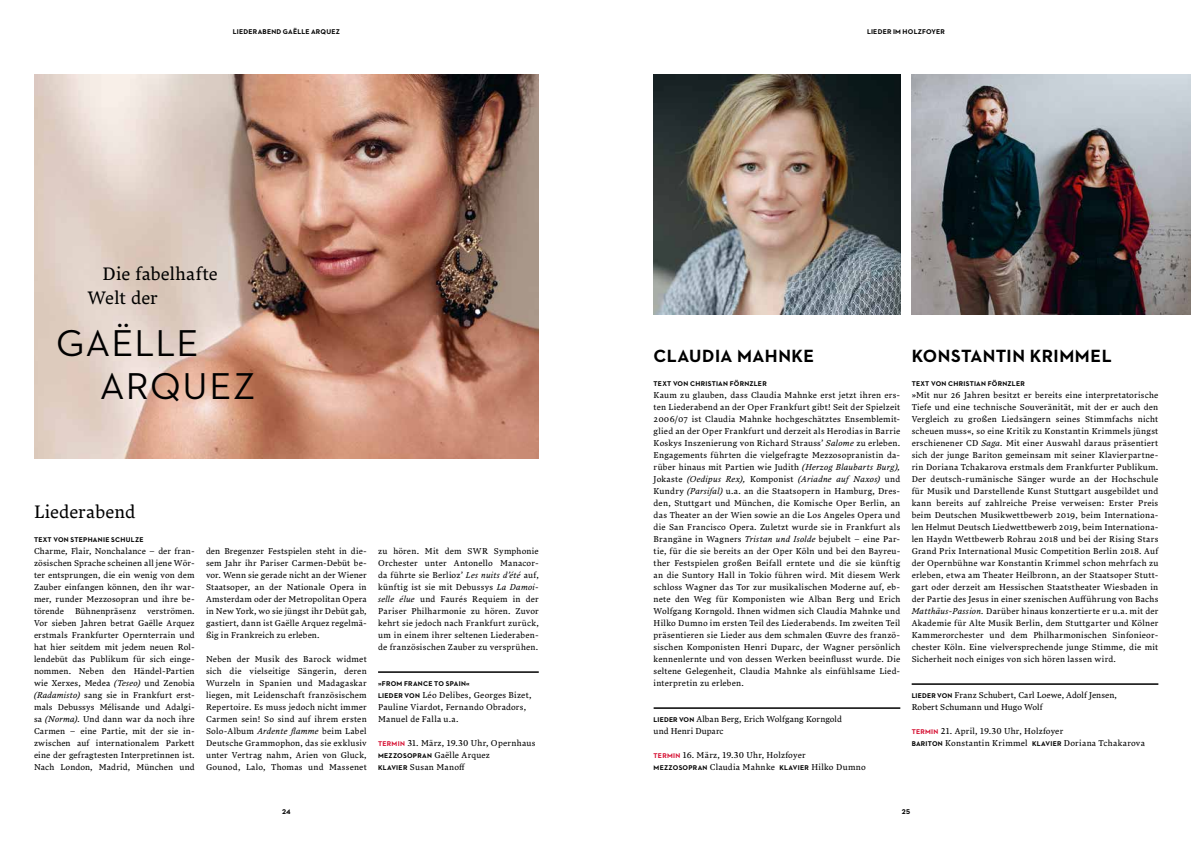
<style>
.page{position:relative;width:1191px;height:842px;background:#fff}
.page>*{position:absolute;margin:0;border:0;box-sizing:border-box;transform-origin:0 0}
.t1{font:38px/43px "Neutraface 2 Text";letter-spacing:.03em;color:#000}
.t2{font:18px/24px "Lava Std";letter-spacing:.005em;color:#000}
.t3{font:700 18px "Neutraface 2 Text";letter-spacing:.025em;color:#000}
.t4{font:8.5px/12px "Lava Std";letter-spacing:.02em;color:#000;text-align:justify}
.t5{font:700 7px "Neutraface 2 Text";letter-spacing:.03em;color:#000}
.s1{font-style:italic}
.s2{font-family:"Neutraface 2 Text";font-weight:700;font-size:7px}
.s3{font-family:"Neutraface 2 Text";font-weight:700;font-size:7px;color:#d50c2f}
</style>
<div class="page">
<img style="left:34px;top:74px;width:505px;height:384px">
<img style="left:653px;top:74px;width:247px;height:240px">
<hr style="left:653px;top:707px;width:247px;height:2px;background:#000">
<hr style="left:911px;top:683px;width:247px;height:2px;background:#000">
<img style="left:911px;top:74px;width:280px;height:240px">
<hr style="left:378px;top:671px;width:161px;height:2px;background:#000">
<p class="t5" style="left:233px;top:27px;width:108px">LIEDERABEND GAËLLE ARQUEZ</p>
<h2 class="t2" style="left:88px;top:261px;width:132px;text-indent:15px">Die fabelhafte<br>Welt der</h2>
<h1 class="t1" style="left:100px;top:321px;width:157px;text-indent:-44px">GAËLLE<br>ARQUEZ</h1>
<h2 class="t2" style="left:34px;top:499px;width:103px">Liederabend</h2>
<p class="t5" style="left:34px;top:535px;width:111px">TEXT VON STEPHANIE SCHULZE</p>
<p class="t4" style="left:34px;top:545px;width:162px">Charme, Flair, Nonchalance – der fran&shy;zösischen Sprache scheinen all jene Wör&shy;ter entsprungen, die ein wenig von dem Zauber einfangen können, den ihr war&shy;mer, runder Mezzosopran und ihre be&shy;törende</p>
<p class="t4" style="left:75px;top:605px;width:63px">Bühnenpräsenz</p>
<p class="t4" style="left:34px;top:605px;width:162px;text-indent:113px">verströmen.<br>Vor sieben Jahren betrat Gaëlle Arquez erstmals Frankfurter Opernterrain und hat hier seitdem mit jedem neuen Rol&shy;lendebüt das Publikum für sich einge&shy;nommen. Neben den Händel-Partien wie Xerxes, Medea <span class="s1">(Teseo)</span> und Zenobia <span class="s1">(Radamisto)</span> sang sie in Frankfurt erst&shy;mals Debussys Mélisande und Adalgi&shy;sa <span class="s1">(Norma).</span> Und dann war da noch ihre Carmen – eine Partie, mit der sie in&shy;zwischen auf internationalem Parkett eine der gefragtesten Interpretinnen ist.<br>Nach London, Madrid, München und</p>
<p class="t4" style="left:206px;top:545px;width:162px">den Bregenzer Festspielen steht in die&shy;sem Jahr ihr Pariser Carmen-Debüt be&shy;vor. Wenn sie gerade nicht an der Wiener Staatsoper, an der Nationale Opera in Amsterdam oder der Metropolitan Opera in New York, wo sie jüngst ihr Debüt gab, gastiert, dann ist Gaëlle Arquez regelmä&shy;ßig in Frankreich zu erleben.</p>
<p class="t4" style="left:206px;top:653px;width:162px">Neben der Musik des Barock widmet sich die vielseitige Sängerin, deren Wurzeln in Spanien und Madagaskar liegen, mit Leidenschaft französischem Repertoire. Es muss jedoch nicht immer Carmen sein! So sind auf ihrem ersten Solo-Album <span class="s1">Ardente flamme</span> beim Label Deutsche Grammophon, das sie exklusiv unter Vertrag nahm, Arien von Gluck, Gounod, Lalo, Thomas und Massenet</p>
<p class="t4" style="left:378px;top:545px;width:162px">zu hören. Mit dem SWR Symphonie Orchester unter Antonello Manacor&shy;da führte sie Berlioz’ <span class="s1">Les nuits d’été</span> auf, künftig ist sie mit Debussys <span class="s1">La Damoi&shy;selle élue</span> und Faurés Requiem in der Pariser Philharmonie zu hören. Zuvor kehrt sie jedoch nach Frankfurt zurück, um in einem ihrer seltenen Liederaben&shy;de französischen Zauber zu versprühen.</p>
<p class="t5" style="left:378px;top:679px;width:93px">»FROM FRANCE TO SPAIN«</p>
<p class="t4" style="left:378px;top:689px;width:155px;text-align:left"><span class="s2">LIEDER VON</span> Léo Delibes, Georges Bizet,<br>Pauline Viardot, Fernando Obradors,<br>Manuel de Falla u.a.</p>
<p class="t4" style="left:378px;top:737px;width:159px;text-align:left"><span class="s3">TERMIN</span> 31. März, 19.30 Uhr, Opernhaus<br><span class="s2">MEZZOSOPRAN</span> Gaëlle Arquez<br><span class="s2">KLAVIER</span> Susan Manoff</p>
<p class="t5" style="left:867px;top:27px;width:79px">LIEDER IM HOLZFOYER</p>
<h2 class="t3" style="left:653px;top:345px;width:162px">CLAUDIA MAHNKE</h2>
<p class="t5" style="left:653px;top:379px;width:115px">TEXT VON CHRISTIAN FÖRNZLER</p>
<p class="t4" style="left:653px;top:389px;width:248px">Kaum zu glauben, dass Claudia Mahnke erst jetzt ihren ers&shy;ten Liederabend an der Oper Frankfurt gibt! Seit der Spielzeit 2006/07 ist Claudia Mahnke hochgeschätztes Ensemblemit&shy;glied an der Oper Frankfurt und derzeit als Herodias in Barrie Koskys Inszenierung von Richard Strauss’ <span class="s1">Salome</span> zu erleben.<br>Engagements führten die vielgefragte Mezzosopranistin da&shy;rüber hinaus mit Partien wie Judith <span class="s1">(Herzog Blaubarts Burg), </span>Jokaste <span class="s1">(Oedipus Rex),</span> Komponist <span class="s1">(Ariadne auf Naxos)</span> und Kundry <span class="s1">(Parsifal)</span> u.a. an die Staatsopern in Hamburg, Dres&shy;den, Stuttgart und München, die Komische Oper Berlin, an das Theater an der Wien sowie an die Los Angeles Opera und die San Francisco Opera. Zuletzt wurde sie in Frankfurt als Brangäne in Wagners <span class="s1">Tristan und Isolde</span> bejubelt – eine Par&shy;tie, für die sie bereits an der Oper Köln und bei den Bayreu&shy;ther Festspielen großen Beifall erntete und die sie künftig an die Suntory Hall in Tokio führen wird. Mit diesem Werk schloss Wagner das Tor zur musikalischen Moderne auf, eb&shy;nete den Weg für Komponisten wie Alban Berg und Erich Wolfgang Korngold. Ihnen widmen sich Claudia Mahnke und Hilko Dumno im ersten Teil des Liederabends. Im zweiten Teil präsentieren sie Lieder aus dem schmalen Œuvre des franzö&shy;sischen Komponisten Henri Duparc, der Wagner persönlich kennenlernte und von dessen Werken beeinflusst wurde. Die seltene Gelegenheit, Claudia Mahnke als einfühlsame Lied&shy;interpretin zu erleben.</p>
<p class="t4" style="left:653px;top:713px;width:190px"><span class="s2">LIEDER VON</span> Alban Berg, Erich Wolfgang Korngold und Henri Duparc</p>
<p class="t4" style="left:653px;top:749px;width:214px"><span class="s3">TERMIN</span> 16. März, 19.30 Uhr, Holzfoyer<br><span class="s2">MEZZOSOPRAN</span> Claudia Mahnke <span class="s2">KLAVIER</span> Hilko Dumno</p>
<h2 class="t3" style="left:911px;top:345px;width:202px">KONSTANTIN KRIMMEL</h2>
<p class="t5" style="left:911px;top:379px;width:115px">TEXT VON CHRISTIAN FÖRNZLER</p>
<p class="t4" style="left:911px;top:389px;width:248px">»Mit nur 26 Jahren besitzt er bereits eine interpretatorische Tiefe und eine technische Souveränität, mit der er auch den Vergleich zu großen Liedsängern seines Stimmfachs nicht scheuen muss«, so eine Kritik zu Konstantin Krimmels jüngst erschienener CD <span class="s1">Saga.</span> Mit einer Auswahl daraus präsentiert sich der junge Bariton gemeinsam mit seiner Klavierpartne&shy;rin Doriana Tchakarova erstmals dem Frankfurter Publikum.<br>Der deutsch-rumänische Sänger wurde an der Hochschule für Musik und Darstellende Kunst Stuttgart ausgebildet und kann bereits auf zahlreiche Preise verweisen: Erster Preis beim Deutschen Musikwettbewerb 2019, beim Internationa&shy;len Helmut Deutsch Liedwettbewerb 2019, beim Internationa&shy;len Haydn Wettbewerb Rohrau 2018 und bei der Rising Stars Grand Prix International Music Competition Berlin 2018. Auf der Opernbühne war Konstantin Krimmel schon mehrfach zu erleben, etwa am Theater Heilbronn, an der Staatsoper Stutt&shy;gart oder derzeit am Hessischen Staatstheater Wiesbaden in der Partie des Jesus in einer szenischen Aufführung von Bachs <span class="s1">Matthäus-Passion.</span> Darüber hinaus konzertierte er u.a. mit der Akademie für Alte Musik Berlin, dem Stuttgarter und Kölner Kammerorchester und dem Philharmonischen Sinfonieor&shy;chester Köln. Eine vielversprechende junge Stimme, die mit Sicherheit noch einiges von sich hören lassen wird.</p>
<p class="t4" style="left:911px;top:689px;width:207px"><span class="s2">LIEDER VON</span> Franz Schubert, Carl Loewe, Adolf Jensen,<br>Robert Schumann und Hugo Wolf</p>
<p class="t4" style="left:911px;top:725px;width:235px"><span class="s3">TERMIN</span> 21. April, 19.30 Uhr, Holzfoyer<br><span class="s2">BARITON</span> Konstantin Krimmel <span class="s2">KLAVIER</span> Doriana Tchakarova</p>
<p class="t5" style="left:282px;top:807px;width:10px">24</p>
<p class="t5" style="left:902px;top:807px;width:10px">25</p>
</div>
